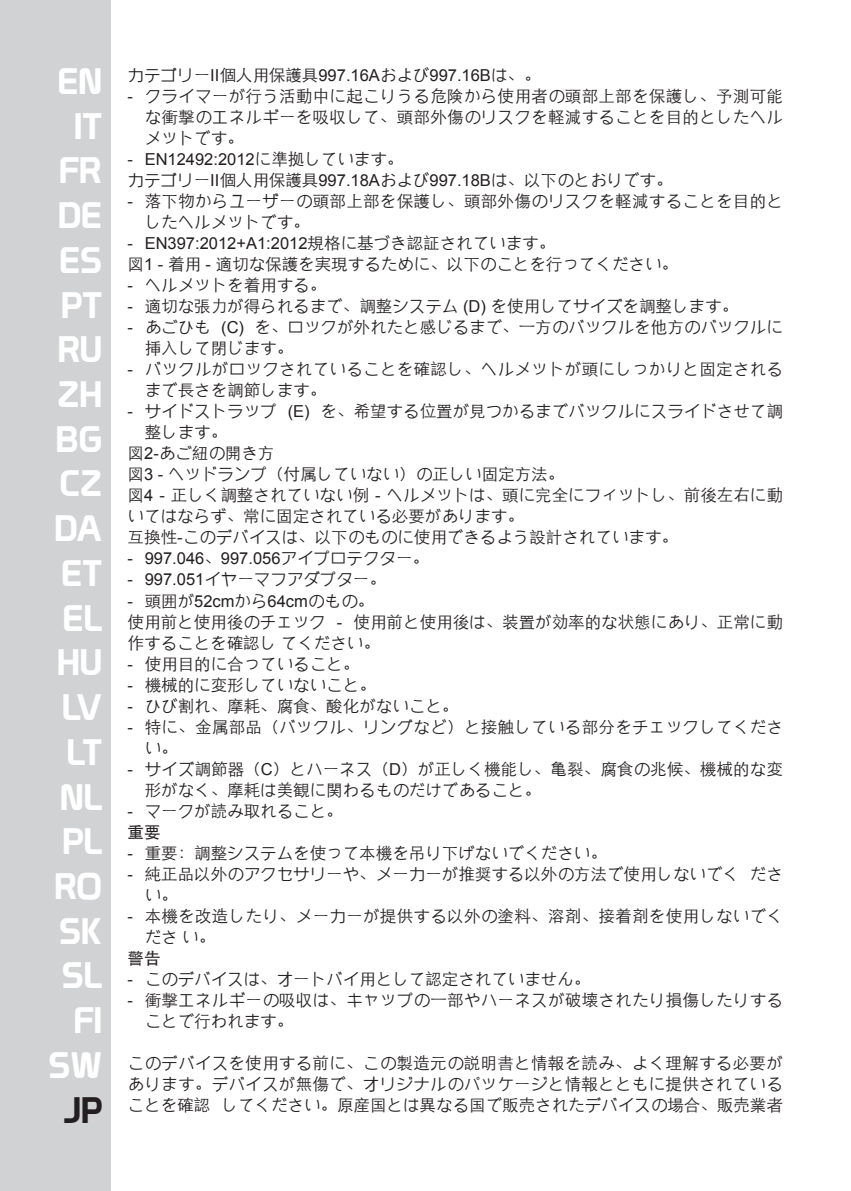
<style>
.page{position:relative;width:851px;height:1191px;background:#fff}
.page>*{position:absolute;margin:0;border:0;box-sizing:border-box;transform-origin:0 0}
.t1{font:36px/44.7px "Prototype";color:#fff;text-align:right}
.t2{font:36px "Prototype";color:#231f20}
.t3{font:300 16.5px/21px "ST Heiti SC";color:#231f20}
.t4{font:300 16.5px/21px "ST Heiti SC";letter-spacing:.02em;color:#231f20}
.t5{font:16.5px "Arial";color:#231f20}
.t6{font:500 16.5px "ST Heiti SC";color:#231f20}
.s1{font-family:"Arial";font-weight:400}
.s2{font-family:"ST Heiti SC";font-weight:300}
.s3{font-weight:500}
</style>
<div class="page">
<div style="left:0;top:0;width:111px;height:1191px;background:#d1d2d4"></div>
<h1 class="t1" style="left:49px;top:58px;width:55px">EN<br>IT<br>FR<br>DE<br>ES<br>PT<br>RU<br>ZH<br>BG<br>CZ<br>DA<br>ET<br>EL<br>HU<br>LV<br>LT<br>NL<br>PL<br>RO<br>SK<br>SL<br>FI<br>SW</h1>
<h1 class="t2" style="left:64px;top:1088px;width:39px">JP</h1>
<p class="t3" style="left:128px;top:63px;width:414px">カテゴリー<span class="s1">II</span>個人用保護具<span class="s1">997.16A</span>および<span class="s1">997.16B</span>は、。</p>
<p class="t3" style="left:145px;top:84px;width:639px;text-align:justify;text-indent:-17px"><span class="s1">-</span> クライマーが行う活動中に起こりうる危険から使用者の頭部上部を保護し、予測可能な衝撃のエネルギーを吸収して、頭部外傷のリスクを軽減することを目的としたヘルメットです。</p>
<p class="t5" style="left:128px;top:149px;width:277px">- EN12492:2012<span class="s2">に準拠しています。</span></p>
<p class="t3" style="left:128px;top:168px;width:546px">カテゴリー<span class="s1">II</span>個人用保護具<span class="s1">997.18A</span>および<span class="s1">997.18B</span>は、以下のとおりです。</p>
<p class="t4" style="left:145px;top:189px;width:639px;text-indent:-17px"><span class="s1">-</span> 落下物からユーザーの頭部上部を保護し、頭部外傷のリスクを軽減することを目的としたヘルメットです。</p>
<p class="t5" style="left:128px;top:233px;width:429px">- EN397:2012+A1:2012<span class="s2">規格に基づき認証されています。</span></p>
<p class="t3" style="left:128px;top:252px;width:552px">図<span class="s1">1 -</span> 着用 <span class="s1">-</span> 適切な保護を実現するために、以下のことを行ってください。</p>
<p class="t3" style="left:128px;top:273px;width:200px"><span class="s1">-</span> ヘルメットを着用する。</p>
<p class="t3" style="left:128px;top:294px;width:612px"><span class="s1">-</span> 適切な張力が得られるまで、調整システム <span class="s1">(D)</span> を使用してサイズを調整します。</p>
<p class="t3" style="left:145px;top:315px;width:639px;text-indent:-17px"><span class="s1">-</span> あごひも <span class="s1">(C)</span> を、ロックが外れたと感じるまで、一方のバックルを他方のバックルに挿入して閉じます。</p>
<p class="t4" style="left:145px;top:357px;width:639px;text-indent:-17px"><span class="s1">-</span> バックルがロックされていることを確認し、ヘルメットが頭にしっかりと固定されるまで長さを調節します。</p>
<p class="t3" style="left:128px;top:399px;width:656px"><span class="s1">-</span> サイドストラップ <span class="s1">(E)</span> を、希望する位置が見つかるまでバックルにスライドさせて調</p>
<p class="t3" style="left:145px;top:420px;width:84px">整します。</p>
<p class="t3" style="left:128px;top:441px;width:148px">図<span class="s1">2-</span>あご紐の開き方</p>
<p class="t3" style="left:128px;top:462px;width:438px">図<span class="s1">3 -</span> ヘッドランプ（付属していない）の正しい固定方法。</p>
<p class="t3" style="left:128px;top:483px;width:656px">図<span class="s1">4 -</span> 正しく調整されていない例 <span class="s1">-</span> ヘルメットは、頭に完全にフィットし、前後左右に動</p>
<p class="t3" style="left:128px;top:504px;width:397px">いてはならず、常に固定されている必要があります。</p>
<p class="t3" style="left:128px;top:525px;width:551px">互換性<span class="s1">-</span>このデバイスは、以下のものに使用できるよう設計されています。</p>
<p class="t5" style="left:128px;top:548px;width:303px">- 997.046<span class="s2">、</span>997.056<span class="s2">アイプロテクター。</span></p>
<p class="t3" style="left:128px;top:567px;width:260px"><span class="s1">- 997.051</span>イヤーマフアダプター。</p>
<p class="t5" style="left:128px;top:590px;width:248px">- <span class="s2">頭囲が</span>52cm<span class="s2">から</span>64cm<span class="s2">のもの。</span></p>
<p class="t3" style="left:128px;top:609px;width:656px">使用前と使用後のチェック <span class="s1">-</span> 使用前と使用後は、装置が効率的な状態にあり、正常に動作することを確認してください。</p>
<p class="t3" style="left:128px;top:651px;width:233px"><span class="s1">-</span> 使用目的に合っていること。</p>
<p class="t3" style="left:128px;top:672px;width:250px"><span class="s1">-</span> 機械的に変形していないこと。</p>
<p class="t3" style="left:128px;top:693px;width:332px"><span class="s1">-</span> ひび割れ、摩耗、腐食、酸化がないこと。</p>
<p class="t4" style="left:145px;top:714px;width:639px;text-indent:-17px"><span class="s1">-</span> 特に、金属部品（バックル、リングなど）と接触している部分をチェックしてください。</p>
<p class="t3" style="left:145px;top:756px;width:639px;text-indent:-17px"><span class="s1">-</span> サイズ調節器（<span class="s1">C</span>）とハーネス（<span class="s1">D</span>）が正しく機能し、亀裂、腐食の兆候、機械的な変形がなく、摩耗は美観に関わるものだけであること。</p>
<p class="t3" style="left:128px;top:798px;width:217px"><span class="s1">-</span> マークが読み取れること。<span class="s3">重要</span></p>
<p class="t3" style="left:128px;top:840px;width:481px"><span class="s1">-</span> 重要：調整システムを使って本機を吊り下げないでください。</p>
<p class="t3" style="left:145px;top:861px;width:639px;text-indent:-17px"><span class="s1">-</span> 純正品以外のアクセサリーや、メーカーが推奨する以外の方法で使用しないでく ださい。</p>
<p class="t4" style="left:145px;top:903px;width:639px;text-indent:-17px"><span class="s1">-</span> 本機を改造したり、メーカーが提供する以外の塗料、溶剤、接着剤を使用しないでください。</p>
<p class="t6" style="left:128px;top:948px;width:34px">警告</p>
<p class="t3" style="left:128px;top:966px;width:464px"><span class="s1">-</span> このデバイスは、オートバイ用として認定されていません。</p>
<p class="t4" style="left:145px;top:987px;width:639px;text-indent:-17px"><span class="s1">-</span> 衝撃エネルギーの吸収は、キャップの一部やハーネスが破壊されたり損傷したりすることで行われます。</p>
<p class="t3" style="left:128px;top:1050px;width:656px;text-align:justify">このデバイスを使用する前に、この製造元の説明書と情報を読み、よく理解する必要があります。デバイスが無傷で、オリジナルのパッケージと情報とともに提供されていることを確認 してください。原産国とは異なる国で販売されたデバイスの場合、販売業者</p>
</div>
